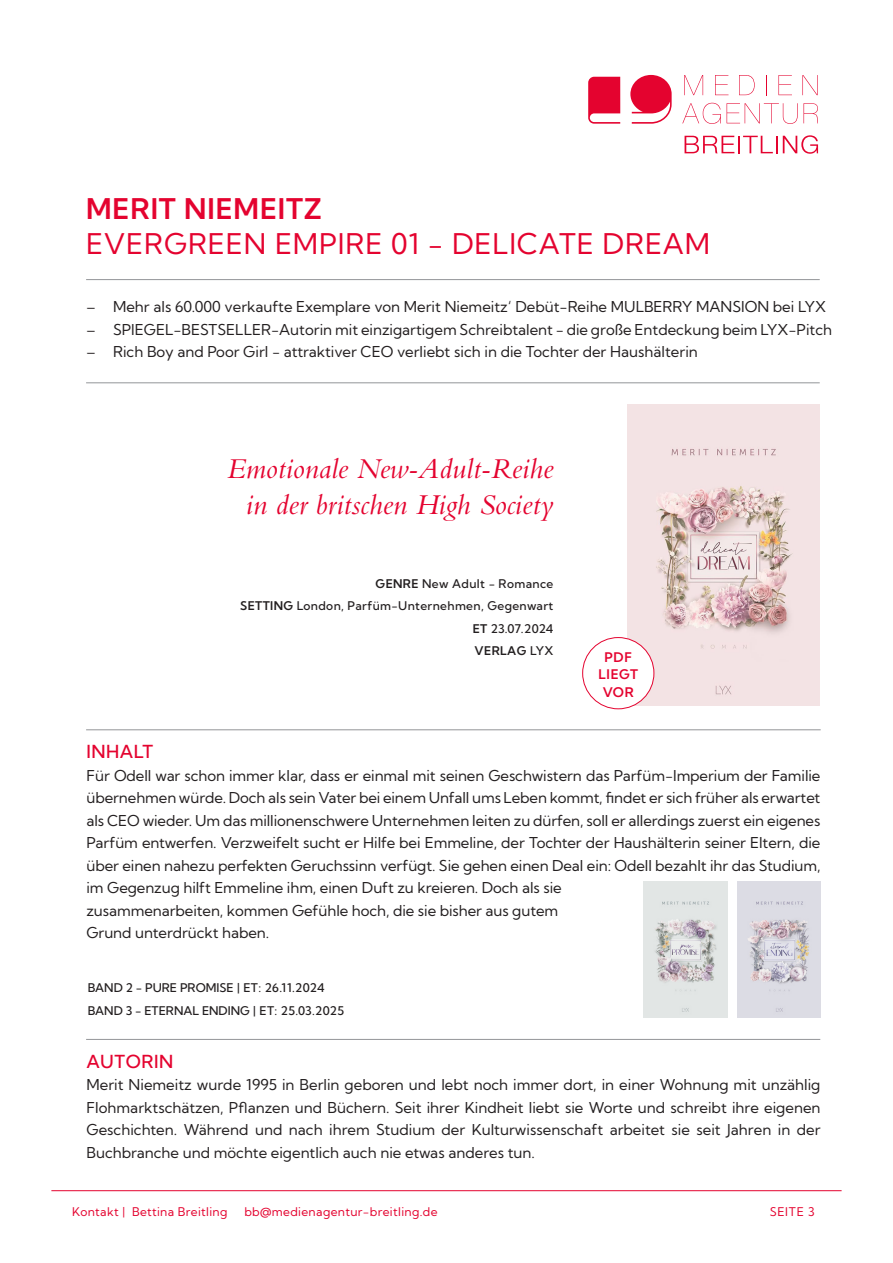
<style>
.page{position:relative;width:893px;height:1263px;background:#fff}
.page>*{position:absolute;margin:0;border:0;box-sizing:border-box;transform-origin:0 0}
.t1{font:italic 30px "Bembo Std";color:#e4032f}
.t2{font:28.5px "Kumbh Sans";letter-spacing:.03em;color:#e4032f}
.t3{font:18px "Kumbh Sans";letter-spacing:.03em;color:#e4032f}
.t4{font:15px/22.5px "Kumbh Sans";color:#231f20;text-align:justify}
.t5{font:13.35px/17.4px "Kumbh Sans";letter-spacing:.04em;color:#e4032f;text-align:center}
.t6{font:12px "Kumbh Sans";color:#231f20}
.t7{font:12px "Kumbh Sans";letter-spacing:.03em;color:#231f20}
.t8{font:12px "Kumbh Sans";letter-spacing:.03em;color:#e4032f}
</style>
<div class="page">
<hr style="left:51px;top:1190px;width:791px;height:1px;background:#e4032f">
<svg style="left:588px;top:77px;width:32px;height:47px"></svg>
<svg style="left:630px;top:75px;width:42px;height:49px"></svg>
<svg style="left:684px;top:75px;width:19px;height:20px"></svg>
<svg style="left:715px;top:75px;width:13px;height:20px"></svg>
<svg style="left:739px;top:75px;width:16px;height:20px"></svg>
<svg style="left:766px;top:75px;width:1px;height:20px"></svg>
<svg style="left:778px;top:75px;width:14px;height:20px"></svg>
<svg style="left:802px;top:75px;width:16px;height:20px"></svg>
<svg style="left:682px;top:103px;width:39px;height:21px"></svg>
<svg style="left:727px;top:103px;width:91px;height:21px"></svg>
<svg style="left:685px;top:135px;width:133px;height:18px"></svg>
<img style="left:627px;top:404px;width:193px;height:302px">
<hr style="left:86px;top:729px;width:735px;height:1px;background:#939598">
<hr style="left:86px;top:1039px;width:734px;height:1px;background:#939598">
<hr style="left:86px;top:279px;width:734px;height:1px;background:#939598">
<hr style="left:86px;top:383px;width:734px;height:1px;background:#939598">
<div style="left:583px;top:637px;width:71px;height:72px;background:#fff;border-radius:50%"></div>
<div style="left:582px;top:637px;width:72px;height:72px;border:1px solid #e4032f;border-radius:50%"></div>
<img style="left:644px;top:882px;width:83px;height:135px">
<img style="left:738px;top:882px;width:83px;height:135px">
<p class="t2" style="left:86px;top:191px;width:237px">MERIT NIEMEITZ</p>
<p class="t2" style="left:86px;top:225px;width:626px">EVERGREEN EMPIRE 01 - DELICATE DREAM</p>
<p class="t4" style="left:86px;top:295px;width:741px">– Mehr als 60.000 verkaufte Exemplare von Merit Niemeitz‘ Debüt-Reihe MULBERRY MANSION bei LYX</p>
<p class="t4" style="left:86px;top:318px;width:747px">– SPIEGEL-BESTSELLER-Autorin mit einzigartigem Schreibtalent - die große Entdeckung beim LYX-Pitch</p>
<p class="t4" style="left:86px;top:340px;width:613px">– Rich Boy and Poor Girl - attraktiver CEO verliebt sich in die Tochter der Haushälterin</p>
<p class="t1" style="left:227px;top:451px;width:328px">Emotionale New-Adult-Reihe</p>
<p class="t1" style="left:246px;top:487px;width:309px">in der britschen High Society</p>
<p class="t7" style="left:376px;top:576px;width:179px">GENRE New Adult - Romance</p>
<p class="t7" style="left:240px;top:598px;width:315px">SETTING London, Parfüm-Unternehmen, Gegenwart</p>
<p class="t6" style="left:473px;top:621px;width:82px">ET 23.07.2024</p>
<p class="t7" style="left:475px;top:643px;width:80px">VERLAG LYX</p>
<p class="t5" style="left:599px;top:648px;width:41px">PDF<br>LIEGT<br>VOR</p>
<p class="t3" style="left:86px;top:740px;width:68px">INHALT</p>
<p class="t4" style="left:86px;top:764px;width:735px">Für Odell war schon immer klar, dass er einmal mit seinen Geschwistern das Parfüm-Imperium der Familie übernehmen würde. Doch als sein Vater bei einem Unfall ums Leben kommt, findet er sich früher als erwartet als CEO wieder. Um das millionenschwere Unternehmen leiten zu dürfen, soll er allerdings zuerst ein eigenes Parfüm entwerfen. Verzweifelt sucht er Hilfe bei Emmeline, der Tochter der Haushälterin seiner Eltern, die über einen nahezu perfekten Geruchssinn verfügt. Sie gehen einen Deal ein: Odell bezahlt ihr das Studium, im Gegenzug hilft Emmeline ihm, einen Duft zu kreieren. Doch als sie</p>
<p class="t4" style="left:86px;top:899px;width:473px">zusammenarbeiten, kommen Gefühle hoch, die sie bisher aus gutem</p>
<p class="t4" style="left:86px;top:921px;width:184px">Grund unterdrückt haben.</p>
<p class="t6" style="left:88px;top:980px;width:238px">BAND 2 - PURE PROMISE | ET: 26.11.2024</p>
<p class="t6" style="left:88px;top:1003px;width:258px">BAND 3 - ETERNAL ENDING | ET: 25.03.2025</p>
<p class="t3" style="left:86px;top:1050px;width:88px">AUTORIN</p>
<p class="t4" style="left:86px;top:1073px;width:736px">Merit Niemeitz wurde 1995 in Berlin geboren und lebt noch immer dort, in einer Wohnung mit unzählig Flohmarktschätzen, Pflanzen und Büchern. Seit ihrer Kindheit liebt sie Worte und schreibt ihre eigenen Geschichten. Während und nach ihrem Studium der Kulturwissenschaft arbeitet sie seit Jahren in der Buchbranche und möchte eigentlich auch nie etwas anderes tun.</p>
<p class="t8" style="left:72px;top:1204px;width:157px">Kontakt | Bettina Breitling</p>
<p class="t8" style="left:244px;top:1204px;width:195px">bb@medienagentur-breitling.de</p>
<p class="t8" style="left:770px;top:1204px;width:47px">SEITE 3</p>
</div>
